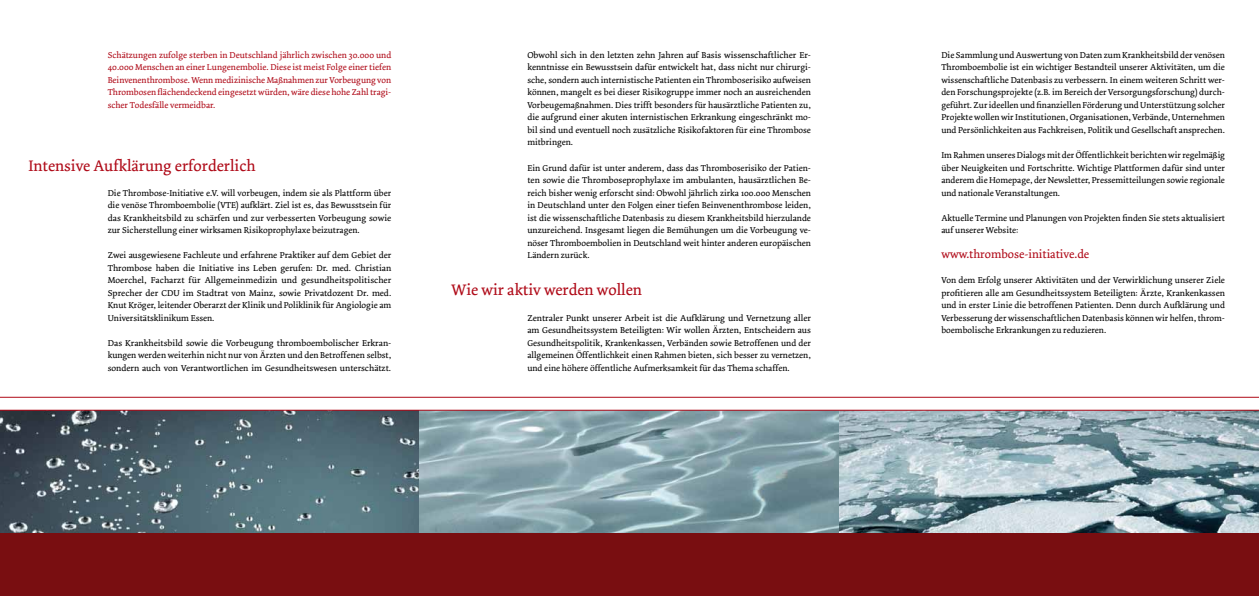
<style>
.page{position:relative;width:1259px;height:596px;background:#fff}
.page>*{position:absolute;margin:0;border:0;box-sizing:border-box;transform-origin:0 0}
.t1{font:16px "Dolly";color:#af0917}
.t2{font:12px "Dolly";color:#af0917}
.t3{font:9px/12.5px "Dolly";color:#000;text-align:justify}
.t4{font:9px/12.5px "Dolly";color:#af0917;text-align:justify}
</style>
<div class="page">
<div style="left:0;top:531px;width:1259px;height:64px;background:#790e11"></div>
<img style="left:0;top:410px;width:420px;height:122px">
<svg style="left:420px;top:410px;width:419px;height:122px;background:#8aa4ac"></svg>
<svg style="left:839px;top:410px;width:420px;height:122px;background:#99adb6"></svg>
<hr style="left:0;top:396px;width:1259px;height:1px;background:#af0917">
<hr style="left:0;top:409px;width:1259px;height:1px;background:#af0917">
<p class="t4" style="left:108px;top:49px;width:285px">Schätzungen zufolge sterben in Deutschland jährlich zwischen 30.000 und 40.000 Menschen an einer Lungenembolie. Diese ist meist Folge einer tiefen Beinvenenthrombose. Wenn medizinische Maßnahmen zur Vorbeugung von Thrombosen flächendeckend eingesetzt würden, wäre diese hohe Zahl tragi&shy;scher Todesfälle vermeidbar.</p>
<h1 class="t1" style="left:28px;top:156px;width:229px">Intensive Aufklärung erforderlich</h1>
<p class="t3" style="left:108px;top:186px;width:285px">Die Thrombose-Initiative e.V. will vorbeugen, indem sie als Plattform über die venöse Thromboembolie (VTE) aufklärt. Ziel ist es, das Bewusstsein für das Krankheitsbild zu schärfen und zur verbesserten Vorbeugung sowie zur Sicherstellung einer wirksamen Risikoprophylaxe beizutragen.</p>
<p class="t3" style="left:108px;top:249px;width:285px">Zwei ausgewiesene Fachleute und erfahrene Praktiker auf dem Gebiet der Thrombose haben die Initiative ins Leben gerufen: Dr. med. Christian Moerchel, Facharzt für Allgemeinmedizin und gesundheitspolitischer Sprecher der CDU im Stadtrat von Mainz, sowie Privatdozent Dr. med.<br>Knut Kröger, leitender Oberarzt der Klinik und Poliklinik für Angiologie am Universitätsklinikum Essen.</p>
<p class="t3" style="left:108px;top:336px;width:285px">Das Krankheitsbild sowie die Vorbeugung thromboembolischer Erkran&shy;kungen werden weiterhin nicht nur von Ärzten und den Betroffenen selbst, sondern auch von Verantwortlichen im Gesundheitswesen unterschätzt.</p>
<p class="t3" style="left:527px;top:49px;width:285px">Obwohl sich in den letzten zehn Jahren auf Basis wissenschaftlicher Er&shy;kenntnisse ein Bewusstsein dafür entwickelt hat, dass nicht nur chirurgi&shy;sche, sondern auch internistische Patienten ein Thromboserisiko aufweisen können, mangelt es bei dieser Risikogruppe immer noch an ausreichenden Vorbeugemaßnahmen. Dies trifft besonders für hausärztliche Patienten zu, die aufgrund einer akuten internistischen Erkrankung eingeschränkt mo&shy;bil sind und eventuell noch zusätzliche Risikofaktoren für eine Thrombose mitbringen.</p>
<p class="t3" style="left:527px;top:161px;width:285px">Ein Grund dafür ist unter anderem, dass das Thromboserisiko der Patien&shy;ten sowie die Thromboseprophylaxe im ambulanten, hausärztlichen Be&shy;reich bisher wenig erforscht sind: Obwohl jährlich zirka 100.000 Menschen in Deutschland unter den Folgen einer tiefen Beinvenenthrombose leiden, ist die wissenschaftliche Datenbasis zu diesem Krankheitsbild hierzulande unzureichend. Insgesamt liegen die Bemühungen um die Vorbeugung ve&shy;nöser Thromboembolien in Deutschland weit hinter anderen europäischen Ländern zurück.</p>
<h1 class="t1" style="left:451px;top:280px;width:192px">Wie wir aktiv werden wollen</h1>
<p class="t3" style="left:527px;top:311px;width:285px">Zentraler Punkt unserer Arbeit ist die Aufklärung und Vernetzung aller am Gesundheitssystem Beteiligten: Wir wollen Ärzten, Entscheidern aus Gesundheitspolitik, Krankenkassen, Verbänden sowie Betroffenen und der allgemeinen Öffentlichkeit einen Rahmen bieten, sich besser zu vernetzen, und eine höhere öffentliche Aufmerksamkeit für das Thema schaffen.</p>
<p class="t3" style="left:941px;top:49px;width:285px">Die Sammlung und Auswertung von Daten zum Krankheitsbild der venösen Thromboembolie ist ein wichtiger Bestandteil unserer Aktivitäten, um die wissenschaftliche Datenbasis zu verbessern. In einem weiteren Schritt wer&shy;den Forschungsprojekte (z.B. im Bereich der Versorgungsforschung) durch&shy;geführt. Zur ideellen und finanziellen Förderung und Unterstützung solcher Projekte wollen wir Institutionen, Organisationen, Verbände, Unternehmen und Persönlichkeiten aus Fachkreisen, Politik und Gesellschaft ansprechen.</p>
<p class="t3" style="left:941px;top:149px;width:285px">Im Rahmen unseres Dialogs mit der Öffentlichkeit berichten wir regelmäßig über Neuigkeiten und Fortschritte. Wichtige Plattformen dafür sind unter anderem die Homepage, der Newsletter, Pressemitteilungen sowie regionale und nationale Veranstaltungen.</p>
<p class="t3" style="left:941px;top:211px;width:285px">Aktuelle Termine und Planungen von Projekten finden Sie stets aktualisiert auf unserer Website:</p>
<h2 class="t2" style="left:941px;top:247px;width:149px">www.thrombose-initiative.de</h2>
<p class="t3" style="left:941px;top:274px;width:285px">Von dem Erfolg unserer Aktivitäten und der Verwirklichung unserer Ziele profitieren alle am Gesundheitssystem Beteiligten: Ärzte, Krankenkassen und in erster Linie die betroffenen Patienten. Denn durch Aufklärung und Verbesserung der wissenschaftlichen Datenbasis können wir helfen, throm&shy;boembolische Erkrankungen zu reduzieren.</p>
</div>
